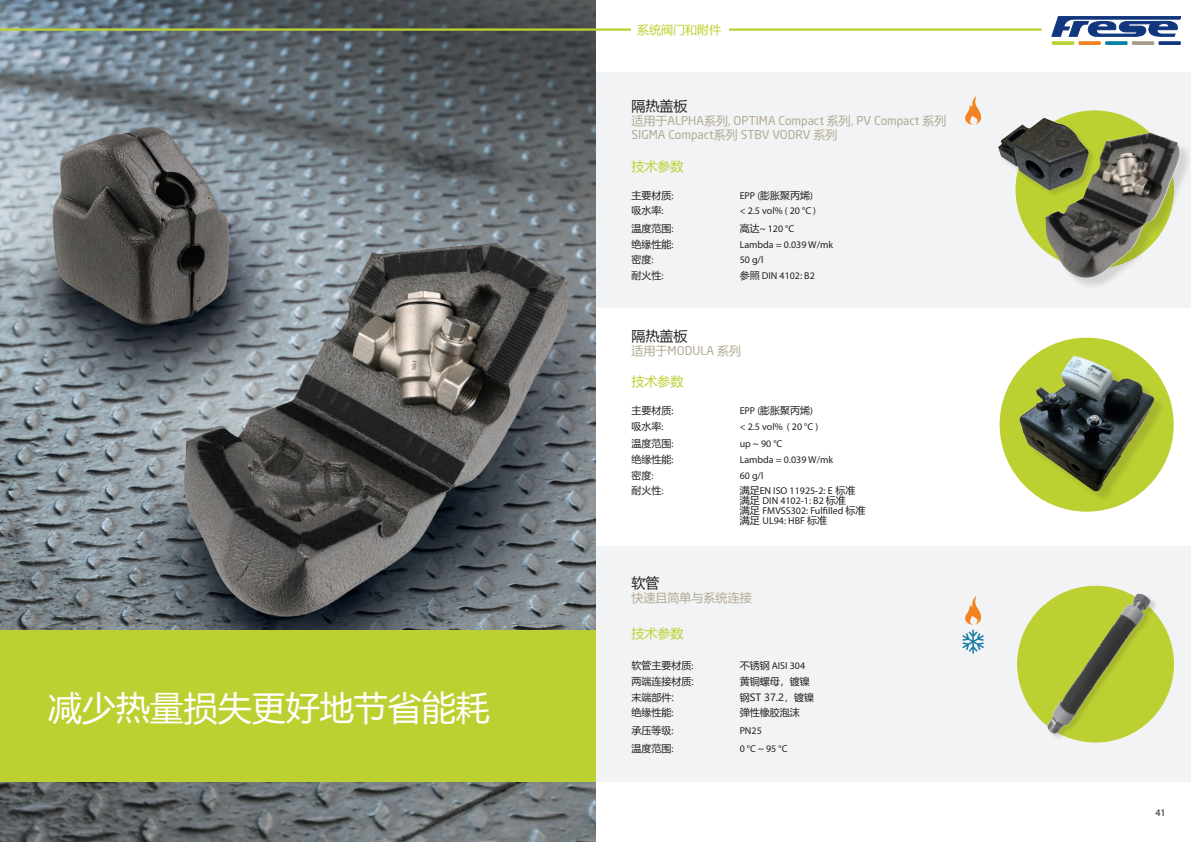
<style>
.page{position:relative;width:1191px;height:842px;background:#fff}
.page>*{position:absolute;margin:0;border:0;box-sizing:border-box;transform-origin:0 0}
.Overskrift{font:34px "Microsoft Ya Hei";color:#fff}
.Overskrift-2{font:14px "Microsoft Ya Hei";color:#231f20}
.Overskrift-3{font:13px "Microsoft Ya Hei";color:#bdd031}
.Overskrift-4{font:12px/14px "Neo Sans";color:#b1a993}
.Overskrift-5{font:12px "Microsoft Ya Hei";color:#b1a993}
.Technote_header{font:12px "Microsoft Ya Hei";color:#bdd031}
.Overskrift-6{font:10px/10px "Myriad Pro";color:#231f20}
.Overskrift-7{font:10px "Microsoft Ya Hei";color:#231f20}
.s1{font-family:"Microsoft Ya Hei"}
.s2{font-family:"Myriad Pro"}
</style>
<div class="page">
<svg style="left:1051px;top:41px;width:23px;height:4px"></svg>
<svg style="left:1078px;top:41px;width:23px;height:4px"></svg>
<svg style="left:1105px;top:41px;width:22px;height:4px"></svg>
<svg style="left:1131px;top:41px;width:23px;height:4px"></svg>
<svg style="left:1158px;top:41px;width:22px;height:4px"></svg>
<svg style="left:1051px;top:17px;width:130px;height:20px"></svg>
<div style="left:596px;top:547px;width:595px;height:235px;background:#f2f3f4"></div>
<div style="left:596px;top:72px;width:595px;height:235px;background:#f2f3f4"></div>
<img style="left:0;top:0;width:595px;height:842px">
<div style="left:1016px;top:111px;width:157px;height:157px;background:#bdd031;border-radius:50%"></div>
<div style="left:1017px;top:586px;width:156px;height:156px;background:#bdd031;border-radius:50%"></div>
<div style="left:998px;top:118px;width:97px;height:79px;background:#231f20;opacity:.15"></div>
<img style="left:998px;top:111px;width:91px;height:79px">
<div style="left:1047px;top:593px;width:111px;height:148px;background:#231f20;opacity:.15"></div>
<img style="left:1040px;top:589px;width:114px;height:151px">
<hr style="left:0;top:28px;width:1041px;height:3px;background:#bdd031">
<div style="left:631px;top:25px;width:98px;height:11px;background:#fff"></div>
<div style="left:0;top:630px;width:595px;height:152px;background:#bdd031"></div>
<svg style="left:965px;top:96px;width:17px;height:28px"></svg>
<svg style="left:965px;top:596px;width:17px;height:28px"></svg>
<svg style="left:962px;top:630px;width:22px;height:23px"></svg>
<div style="left:999px;top:338px;width:174px;height:174px;background:#bdd031;border-radius:50%"></div>
<div style="left:1047px;top:134px;width:144px;height:156px;background:#231f20;opacity:.15"></div>
<img style="left:1045px;top:132px;width:135px;height:146px">
<div style="left:1021px;top:358px;width:144px;height:145px;background:#231f20;opacity:.15"></div>
<img style="left:999px;top:350px;width:175px;height:142px">
<p class="Overskrift" style="left:48px;top:684px;width:443px">减少热量损失更好地节省能耗</p>
<p class="Technote_header" style="left:637px;top:22px;width:85px">系统阀门和附件</p>
<p class="Overskrift-2" style="left:631px;top:97px;width:57px">隔热盖板</p>
<p class="Overskrift-4" style="left:631px;top:114px;width:316px"><span class="s1">适用于</span>ALPHA<span class="s1">系列</span>, OPTIMA Compact <span class="s1">系列</span>, PV Compact <span class="s1">系列<br></span>SIGMA Compact<span class="s1">系列</span> STBV VODRV <span class="s1">系列</span></p>
<p class="Overskrift-3" style="left:631px;top:157px;width:53px">技术参数</p>
<p class="Overskrift-7" style="left:631px;top:188px;width:44px">主要材质<span class="s2">:</span></p>
<p class="Overskrift-6" style="left:739px;top:190px;width:75px">EPP (<span class="s1">膨胀聚丙烯</span>)</p>
<p class="Overskrift-7" style="left:631px;top:204px;width:34px">吸水率<span class="s2">:</span></p>
<p class="Overskrift-6" style="left:739px;top:206px;width:78px">&lt; 2.5 vol% ( 20 °C )</p>
<p class="Overskrift-7" style="left:631px;top:222px;width:44px">温度范围<span class="s2">:</span></p>
<p class="Overskrift-6" style="left:739px;top:223px;width:56px"><span class="s1">高达</span>~ 120 °C</p>
<p class="Overskrift-7" style="left:631px;top:237px;width:44px">绝缘性能<span class="s2">:</span></p>
<p class="Overskrift-6" style="left:739px;top:239px;width:95px">Lambda = 0.039 W/mk</p>
<p class="Overskrift-7" style="left:631px;top:253px;width:24px">密度<span class="s2">:</span></p>
<p class="Overskrift-6" style="left:739px;top:255px;width:25px">50 g/l</p>
<p class="Overskrift-7" style="left:631px;top:269px;width:34px">耐火性<span class="s2">:</span></p>
<p class="Overskrift-6" style="left:739px;top:270px;width:77px"><span class="s1">参照</span> DIN 4102: B2</p>
<p class="Overskrift-2" style="left:631px;top:326px;width:57px">隔热盖板</p>
<p class="Overskrift-4" style="left:631px;top:343px;width:111px"><span class="s1">适用于</span>MODULA <span class="s1">系列</span></p>
<p class="Overskrift-3" style="left:631px;top:373px;width:53px">技术参数</p>
<p class="Overskrift-7" style="left:631px;top:404px;width:44px">主要材质<span class="s2">:</span></p>
<p class="Overskrift-6" style="left:739px;top:405px;width:75px">EPP (<span class="s1">膨胀聚丙烯</span>)</p>
<p class="Overskrift-7" style="left:631px;top:419px;width:34px">吸水率<span class="s2">:</span></p>
<p class="Overskrift-6" style="left:739px;top:421px;width:80px">&lt; 2.5 vol% ( 20 °C )</p>
<p class="Overskrift-7" style="left:631px;top:437px;width:44px">温度范围<span class="s2">:</span></p>
<p class="Overskrift-6" style="left:739px;top:439px;width:44px">up ~ 90 °C</p>
<p class="Overskrift-7" style="left:631px;top:453px;width:44px">绝缘性能<span class="s2">:</span></p>
<p class="Overskrift-6" style="left:739px;top:454px;width:95px">Lambda = 0.039 W/mk</p>
<p class="Overskrift-7" style="left:631px;top:468px;width:24px">密度<span class="s2">:</span></p>
<p class="Overskrift-6" style="left:739px;top:470px;width:25px">60 g/l</p>
<p class="Overskrift-7" style="left:631px;top:484px;width:34px">耐火性<span class="s2">:</span></p>
<p class="Overskrift-6" style="left:739px;top:486px;width:127px"><span class="s1">满足</span>EN ISO 11925-2: E <span class="s1">标准满足</span> DIN 4102-1: B2 <span class="s1">标准<br>满足</span> FMVSS302: Fulfilled <span class="s1">标准满足</span> UL94: HBF <span class="s1">标准</span></p>
<p class="Overskrift-2" style="left:631px;top:573px;width:29px">软管</p>
<p class="Overskrift-5" style="left:631px;top:589px;width:121px">快速且简单与系统连接</p>
<p class="Overskrift-3" style="left:631px;top:624px;width:53px">技术参数</p>
<p class="Overskrift-7" style="left:631px;top:659px;width:64px">软管主要材质<span class="s2">:</span></p>
<p class="Overskrift-6" style="left:739px;top:661px;width:67px"><span class="s1">不锈钢</span> AISI 304</p>
<p class="Overskrift-7" style="left:631px;top:674px;width:64px">两端连接材质:</p>
<p class="Overskrift-7" style="left:739px;top:674px;width:71px">黄铜螺母，镀镍</p>
<p class="Overskrift-7" style="left:631px;top:690px;width:44px">末端部件:</p>
<p class="Overskrift-7" style="left:739px;top:690px;width:76px">钢ST 37.2，镀镍</p>
<p class="Overskrift-7" style="left:631px;top:706px;width:44px">绝缘性能<span class="s2">:</span></p>
<p class="Overskrift-7" style="left:739px;top:706px;width:61px">弹性橡胶泡沫</p>
<p class="Overskrift-7" style="left:631px;top:723px;width:44px">承压等级<span class="s2">:</span></p>
<p class="Overskrift-6" style="left:739px;top:725px;width:24px">PN25</p>
<p class="Overskrift-7" style="left:631px;top:741px;width:44px">温度范围<span class="s2">:</span></p>
<p class="Overskrift-6" style="left:739px;top:743px;width:49px">0 °C ~ 95 °C</p>
<p class="Overskrift-6" style="left:1155px;top:808px;width:12px">41</p>
</div>
